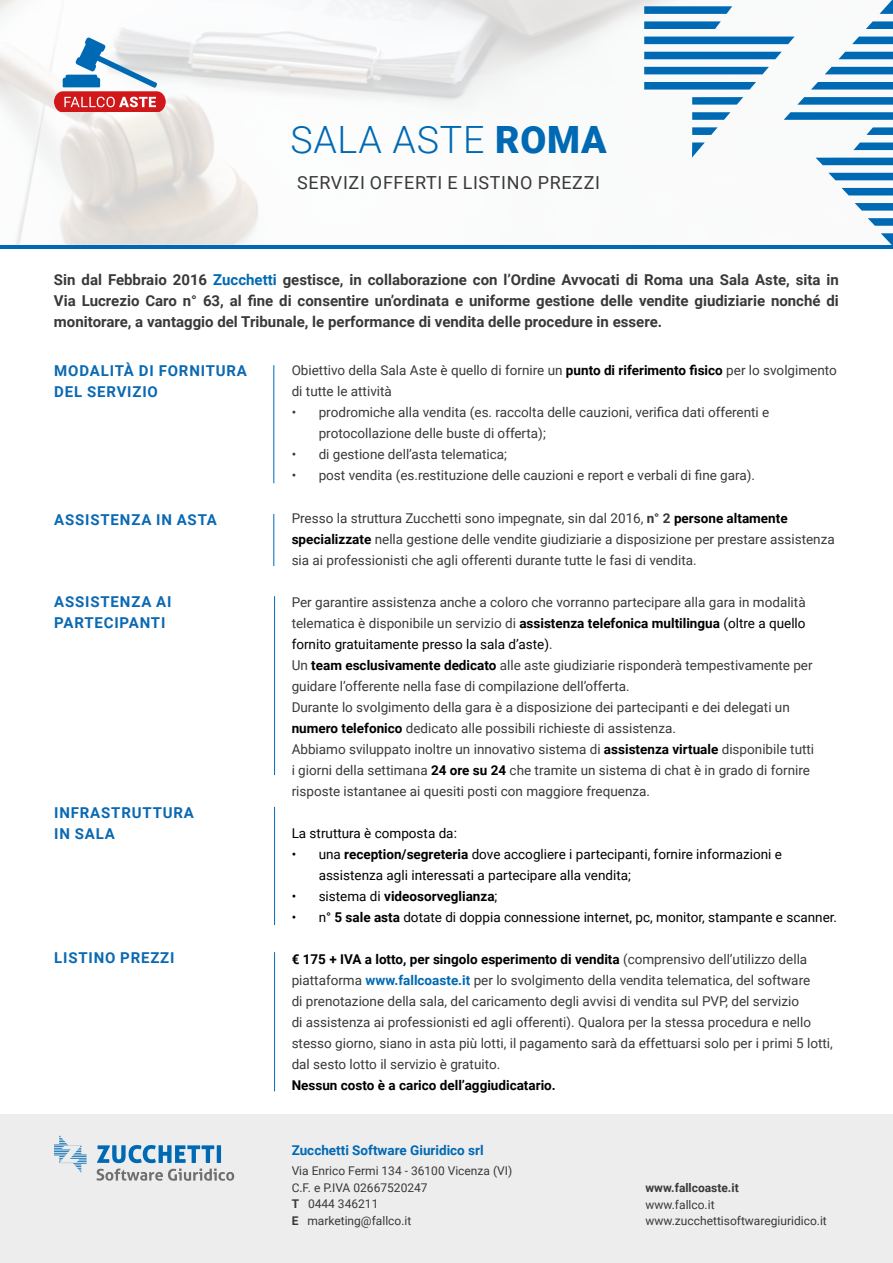
<style>
.page{position:relative;width:893px;height:1263px;background:#fff}
.page>*{position:absolute;margin:0;border:0;box-sizing:border-box;transform-origin:0 0}
.t1{font:300 37.65px "Roboto";letter-spacing:.02em;color:#0069b4}
.t2{font:18px "Roboto";letter-spacing:.035em;color:#3a3938}
.t3{font:700 15px/21px "Roboto";color:#3a3938;text-align:justify}
.t4{font:700 15px/21px "Roboto";letter-spacing:.055em;color:#0a69b3}
.t5{font:13.5px/21px "Roboto";color:#3a3938}
.t6{font:13.5px/21px "Roboto";color:#000}
.t7{font:700 13.5px "Roboto";color:#000}
.t8{font:700 13.5px "Roboto";color:#0069b4}
.t9{font:12px/16.5px "Roboto";color:#3a3938}
.t10{font:700 12px "Roboto";color:#3a3938}
.s1{font-weight:900}
.s2{color:#0069b4}
.s3{font-weight:700;color:#000}
.s4{font-weight:700}
.s5{color:#000}
.s6{font-weight:400}
.s7{font-weight:700;color:#0069b4}
</style>
<div class="page">
<hr style="left:0;top:245px;width:893px;height:3px;background:#0069b4">
<img style="left:0;top:0;width:893px;height:245px">
<div style="left:0;top:1114px;width:893px;height:149px;background:#ededed"></div>
<svg style="left:54px;top:37px;width:112px;height:75px"></svg>
<svg style="left:97px;top:1145px;width:137px;height:36px"></svg>
<svg style="left:54px;top:1135px;width:33px;height:38px"></svg>
<svg style="left:852px;top:37px;width:41px;height:7px"></svg>
<svg style="left:838px;top:52px;width:55px;height:7px"></svg>
<svg style="left:866px;top:21px;width:27px;height:8px"></svg>
<svg style="left:644px;top:37px;width:150px;height:7px"></svg>
<svg style="left:644px;top:21px;width:77px;height:8px"></svg>
<svg style="left:644px;top:67px;width:125px;height:7px"></svg>
<svg style="left:879px;top:0;width:14px;height:14px"></svg>
<svg style="left:692px;top:127px;width:26px;height:8px"></svg>
<svg style="left:825px;top:67px;width:68px;height:7px"></svg>
<svg style="left:853px;top:143px;width:40px;height:7px"></svg>
<svg style="left:866px;top:127px;width:27px;height:8px"></svg>
<svg style="left:784px;top:112px;width:109px;height:8px"></svg>
<svg style="left:811px;top:82px;width:82px;height:8px"></svg>
<svg style="left:797px;top:97px;width:96px;height:8px"></svg>
<svg style="left:644px;top:52px;width:138px;height:7px"></svg>
<svg style="left:692px;top:112px;width:38px;height:8px"></svg>
<svg style="left:644px;top:6px;width:88px;height:8px"></svg>
<svg style="left:692px;top:97px;width:51px;height:8px"></svg>
<svg style="left:644px;top:82px;width:112px;height:8px"></svg>
<svg style="left:692px;top:142px;width:13px;height:16px"></svg>
<svg style="left:816px;top:158px;width:77px;height:7px"></svg>
<svg style="left:842px;top:188px;width:51px;height:7px"></svg>
<svg style="left:881px;top:233px;width:12px;height:12px"></svg>
<svg style="left:868px;top:218px;width:25px;height:8px"></svg>
<svg style="left:855px;top:203px;width:38px;height:8px"></svg>
<svg style="left:828px;top:173px;width:65px;height:7px"></svg>
<hr style="left:273px;top:365px;width:1px;height:118px;background:#0069b4">
<hr style="left:273px;top:514px;width:1px;height:52px;background:#0069b4">
<hr style="left:274px;top:596px;width:1px;height:179px;background:#0069b4">
<hr style="left:274px;top:807px;width:1px;height:118px;background:#0069b4">
<hr style="left:274px;top:952px;width:1px;height:139px;background:#0069b4">
<h1 class="t1" style="left:290px;top:113px;width:318px">SALA ASTE <span class="s1">ROMA</span></h1>
<h2 class="t2" style="left:297px;top:170px;width:304px">SERVIZI OFFERTI E LISTINO PREZZI</h2>
<p class="t3" style="left:54px;top:269px;width:786px">Sin dal Febbraio 2016 <span class="s2">Zucchetti</span> gestisce, in collaborazione con l’Ordine Avvocati di Roma una Sala Aste, sita in Via Lucrezio Caro n° 63, al fine di consentire un’ordinata e uniforme gestione delle vendite giudiziarie nonché di monitorare, a vantaggio del Tribunale, le performance di vendita delle procedure in essere.</p>
<p class="t4" style="left:54px;top:360px;width:194px">MODALITÀ DI FORNITURA<br>DEL SERVIZIO</p>
<p class="t4" style="left:54px;top:509px;width:164px">ASSISTENZA IN ASTA</p>
<p class="t4" style="left:54px;top:591px;width:119px">ASSISTENZA AI<br>PARTECIPANTI</p>
<p class="t4" style="left:54px;top:802px;width:141px">INFRASTRUTTURA<br>IN SALA</p>
<p class="t4" style="left:54px;top:947px;width:122px">LISTINO PREZZI</p>
<p class="t5" style="left:292px;top:359px;width:547px">Obiettivo della Sala Aste è quello di fornire un <span class="s3">punto di riferimento fisico</span> per lo svolgimento di tutte le attività</p>
<p class="t5" style="left:319px;top:401px;width:452px;text-indent:-27px">• prodromiche alla vendita (es. raccolta delle cauzioni, verifica dati offerenti e protocollazione delle buste di offerta);</p>
<p class="t5" style="left:292px;top:443px;width:217px">• di gestione dell’asta telematica;</p>
<p class="t5" style="left:292px;top:464px;width:465px">• post vendita (es.restituzione delle cauzioni e report e verbali di fine gara).</p>
<p class="t5" style="left:292px;top:507px;width:545px">Presso la struttura Zucchetti sono impegnate, sin dal 2016, <span class="s4">n° 2</span> <span class="s3">persone altamente specializzate</span> nella gestione delle vendite giudiziarie a disposizione per prestare assistenza sia ai professionisti che agli offerenti durante tutte le fasi di vendita.</p>
<p class="t5" style="left:292px;top:591px;width:524px">Per garantire assistenza anche a coloro che vorranno partecipare alla gara in modalità telematica è disponibile un servizio di <span class="s3">assistenza telefonica multilingua</span> <span class="s5">(oltre a quello fornito gratuitamente presso la sala d’aste)</span>.<br>Un <span class="s3">team esclusivamente dedicato</span> alle aste giudiziarie risponderà tempestivamente per guidare l’offerente nella fase di compilazione dell’offerta.<br>Durante lo svolgimento della gara è a disposizione dei partecipanti e dei delegati un <span class="s3">numero telefonico</span> dedicato alle possibili richieste di assistenza.<br>Abbiamo sviluppato inoltre un innovativo sistema di <span class="s3">assistenza virtuale</span> disponibile tutti i giorni della settimana <span class="s3">24 ore su 24</span> che tramite un sistema di chat è in grado di fornire risposte istantanee ai quesiti posti con maggiore frequenza.</p>
<p class="t6" style="left:292px;top:822px;width:167px">La struttura è composta da:</p>
<p class="t6" style="left:319px;top:843px;width:465px;text-indent:-27px">• una <span class="s4">reception/segreteria</span> dove accogliere i partecipanti, fornire informazioni e assistenza agli interessati a partecipare alla vendita;</p>
<p class="t7" style="left:292px;top:887px;width:207px"><span class="s6">• sistema di</span> videosorveglianza<span class="s6">;</span></p>
<p class="t6" style="left:292px;top:906px;width:547px">• n° <span class="s4">5 sale asta</span> dotate di doppia connessione internet, pc, monitor, stampante e scanner.</p>
<p class="t5" style="left:292px;top:949px;width:543px"><span class="s3">€ 175 + IVA a lotto, per singolo esperimento di vendita</span> (comprensivo dell’utilizzo della piattaforma <span class="s7">www.fallcoaste.it</span> per lo svolgimento della vendita telematica, del software<br>di prenotazione della sala, del caricamento degli avvisi di vendita sul PVP, del servizio<br>di assistenza ai professionisti ed agli offerenti). Qualora per la stessa procedura e nello stesso giorno, siano in asta più lotti, il pagamento sarà da effettuarsi solo per i primi 5 lotti, dal sesto lotto il servizio è gratuito.</p>
<p class="t7" style="left:292px;top:1076px;width:266px">Nessun costo è a carico dell’aggiudicatario.</p>
<p class="t8" style="left:292px;top:1140px;width:194px">Zucchetti Software Giuridico srl</p>
<p class="t9" style="left:292px;top:1162px;width:222px">Via Enrico Fermi 134 - 36100 Vicenza (VI)<br>C.F. e P.IVA 02667520247<br><span class="s4">T</span> 0444 346211<br><span class="s4">E</span> marketing@fallco.it</p>
<p class="t10" style="left:645px;top:1179px;width:95px">www.fallcoaste.it</p>
<p class="t9" style="left:645px;top:1196px;width:183px">www.fallco.it www.zucchettisoftwaregiuridico.it</p>
</div>
